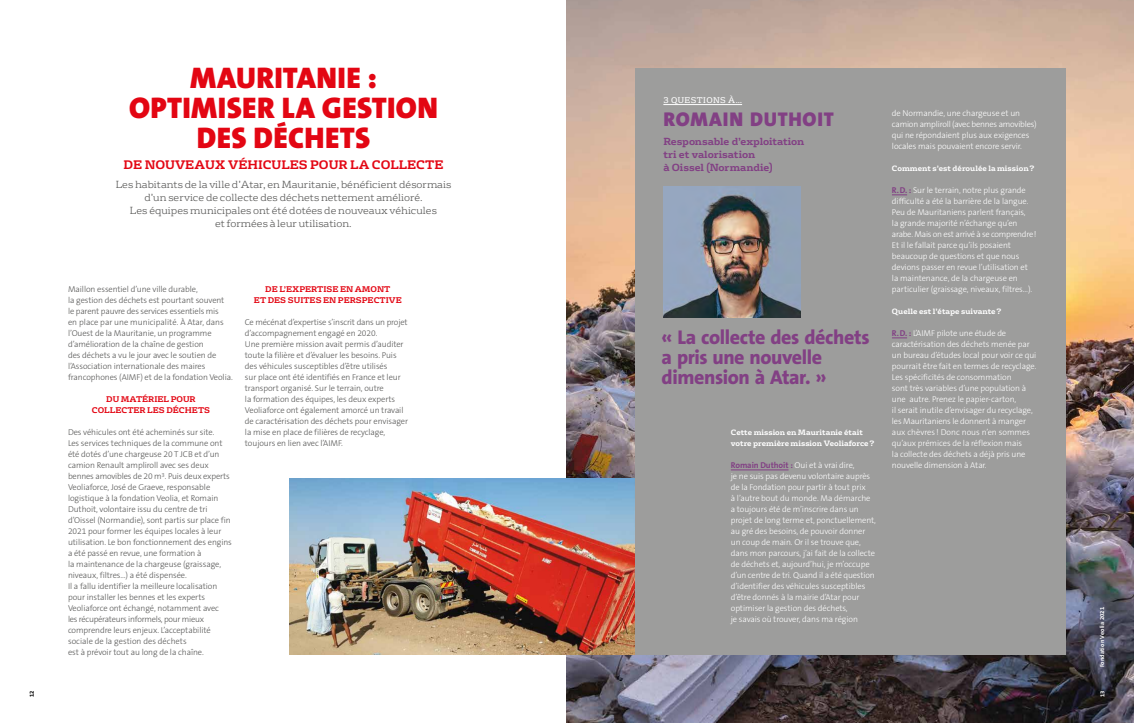
<style>
.page{position:relative;width:1134px;height:723px;background:#fff}
.page>*{position:absolute;margin:0;border:0;box-sizing:border-box;transform-origin:0 0}
.t1{font:900 30px/30px "The Sans OT9";letter-spacing:.015em;color:#e30613;text-align:center}
.t2{font:800 20px/20px "The Sans OT8";letter-spacing:-.02em;color:#824084}
.t3{font:900 20px "The Sans OT9";letter-spacing:.035em;color:#824084}
.t4{font:700 12px "FS Rufus";color:#e30613}
.t5{font:300 10px/13px "FS Rufus";color:#575756;text-align:center}
.t6{font:700 10px/13px "FS Rufus";letter-spacing:-.01em;color:#824084}
.t7{font:300 8.5px/11px "The Sans OT3";letter-spacing:-.01em;color:#575756}
.t8{font:300 8.5px/11px "The Sans OT3";letter-spacing:-.01em;color:#fff}
.t9{font:700 8px/11px "FS Rufus";color:#e30613;text-align:center}
.t10{font:8px "FS Rufus";letter-spacing:.05em;color:#fff}
.t11{font:700 7.5px/11px "FS Rufus";color:#fff}
.t12{font:700 6px "The Sans OT7";letter-spacing:.015em;color:#fff}
.t13{font:700 6px "The Sans OT7";color:#000}
.s1{font-family:"The Sans OT7";font-weight:700;color:#824084}
</style>
<div class="page">
<img style="left:567px;top:0;width:567px;height:723px">
<img style="left:289px;top:479px;width:346px;height:176px">
<div style="left:635px;top:68px;width:431px;height:587px;background:#9d9d9c"></div>
<img style="left:663px;top:187px;width:138px;height:130px">
<hr style="left:731px;top:470px;width:58px;height:1px;background:#824084">
<svg style="left:892px;top:195px;width:15px;height:1px"></svg>
<svg style="left:892px;top:338px;width:15px;height:1px"></svg>
<hr style="left:663px;top:104px;width:79px;height:1px;background:#fff">
<h1 class="t1" style="left:129px;top:63px;width:310px">MAURITANIE :<br>OPTIMISER LA GESTION<br>DES DÉCHETS</h1>
<h3 class="t4" style="left:124px;top:154px;width:321px">DE NOUVEAUX VÉHICULES POUR LA COLLECTE</h3>
<p class="t5" style="left:116px;top:177px;width:337px">Les habitants de la ville d’Atar, en Mauritanie, bénéficient désormais d’un service de collecte des déchets nettement amélioré.<br>Les équipes municipales ont été dotées de nouveaux véhicules<br>et formées à leur utilisation.</p>
<p class="t7" style="left:68px;top:283px;width:166px">Maillon essentiel d’une ville durable,<br>la gestion des déchets est pourtant souvent<br>le parent pauvre des services essentiels mis<br>en place par une municipalité. À Atar, dans l’Ouest de la Mauritanie, un programme d’amélioration de la chaîne de gestion<br>des déchets a vu le jour avec le soutien de l’Association internationale des maires francophones (AIMF) et de la fondation Veolia.</p>
<p class="t9" style="left:92px;top:393px;width:120px">DU MATÉRIEL POUR<br>COLLECTER LES DÉCHETS</p>
<p class="t7" style="left:68px;top:426px;width:165px">Des véhicules ont été acheminés sur site.<br>Les services techniques de la commune ont été dotés d’une chargeuse 20 T JCB et d’un camion Renault ampliroll avec ses deux bennes amovibles de 20 m<sup>3</sup>. Puis deux experts Veoliaforce, José de Graeve, responsable logistique à la fondation Veolia, et Romain Duthoit, volontaire issu du centre de tri d’Oissel (Normandie), sont partis sur place fin 2021 pour former les équipes locales à leur utilisation. Le bon fonctionnement des engins a été passé en revue, une formation à<br>la maintenance de la chargeuse (graissage, niveaux, filtres…) a été dispensée.<br>Il a fallu identifier la meilleure localisation pour installer les bennes et les experts Veoliaforce ont échangé, notamment avec<br>les récupérateurs informels, pour mieux comprendre leurs enjeux. L’acceptabilité sociale de la gestion des déchets<br>est à prévoir tout au long de la chaîne.</p>
<p class="t9" style="left:254px;top:283px;width:149px">DE L’EXPERTISE EN AMONT<br>ET DES SUITES EN PERSPECTIVE</p>
<p class="t7" style="left:245px;top:316px;width:165px">Ce mécénat d’expertise s’inscrit dans un projet d’accompagnement engagé en 2020.<br>Une première mission avait permis d’auditer toute la filière et d’évaluer les besoins. Puis des véhicules susceptibles d’être utilisés<br>sur place ont été identifiés en France et leur transport organisé. Sur le terrain, outre<br>la formation des équipes, les deux experts Veoliaforce ont également amorcé un travail de caractérisation des déchets pour envisager la mise en place de filières de recyclage, toujours en lien avec l’AIMF.</p>
<p class="t10" style="left:663px;top:93px;width:80px">3 QUESTIONS À…</p>
<h2 class="t3" style="left:663px;top:106px;width:172px">ROMAIN DUTHOIT</h2>
<p class="t6" style="left:663px;top:134px;width:142px">Responsable d’exploitation tri et valorisation<br>à Oissel (Normandie)</p>
<h2 class="t2" style="left:662px;top:327px;width:209px">« La collecte des déchets a pris une nouvelle dimension à Atar. »</h2>
<p class="t11" style="left:731px;top:426px;width:145px">Cette mission en Mauritanie était votre première mission Veoliaforce?</p>
<p class="t8" style="left:731px;top:459px;width:147px"><span class="s1">Romain Duthoit :</span> Oui et à vrai dire,<br>je ne suis pas devenu volontaire auprès de la Fondation pour partir à tout prix<br>à l’autre bout du monde. Ma démarche a toujours été de m’inscrire dans un projet de long terme et, ponctuellement, au gré des besoins, de pouvoir donner un coup de main. Or il se trouve que, dans mon parcours, j’ai fait de la collecte de déchets et, aujourd’hui, je m’occupe d’un centre de tri. Quand il a été question d’identifier des véhicules susceptibles d’être donnés à la mairie d’Atar pour optimiser la gestion des déchets,<br>je savais où trouver, dans ma région</p>
<p class="t8" style="left:892px;top:107px;width:146px">de Normandie, une chargeuse et un camion ampliroll (avec bennes amovibles) qui ne répondaient plus aux exigences locales mais pouvaient encore servir.</p>
<p class="t11" style="left:892px;top:162px;width:144px">Comment s’est déroulée la mission?</p>
<p class="t8" style="left:892px;top:184px;width:146px"><span class="s1">R.D. :</span> Sur le terrain, notre plus grande difficulté a été la barrière de la langue.<br>Peu de Mauritaniens parlent français,<br>la grande majorité n’échange qu’en arabe. Mais on est arrivé à se comprendre!<br>Et il le fallait parce qu’ils posaient beaucoup de questions et que nous devions passer en revue l’utilisation et<br>la maintenance, de la chargeuse en particulier (graissage, niveaux, filtres…).</p>
<p class="t11" style="left:892px;top:305px;width:111px">Quelle est l’étape suivante?</p>
<p class="t8" style="left:892px;top:327px;width:146px"><span class="s1">R.D. :</span> L’AIMF pilote une étude de caractérisation des déchets menée par un bureau d’études local pour voir ce qui pourrait être fait en termes de recyclage.<br>Les spécificités de consommation<br>sont très variables d’une population à une autre. Prenez le papier-carton,<br>il serait inutile d’envisager du recyclage, les Mauritaniens le donnent à manger aux chèvres ! Donc nous n’en sommes qu’aux prémices de la réflexion mais<br>la collecte des déchets a déjà pris une nouvelle dimension à Atar.</p>
<p class="t12" style="left:1098px;top:667px;width:62px;rotate:-90deg">Fondation Veolia 2021</p>
<p class="t13" style="left:28px;top:697px;width:8px;rotate:-90deg">12</p>
<p class="t12" style="left:1098px;top:697px;width:8px;rotate:-90deg">13</p>
</div>
